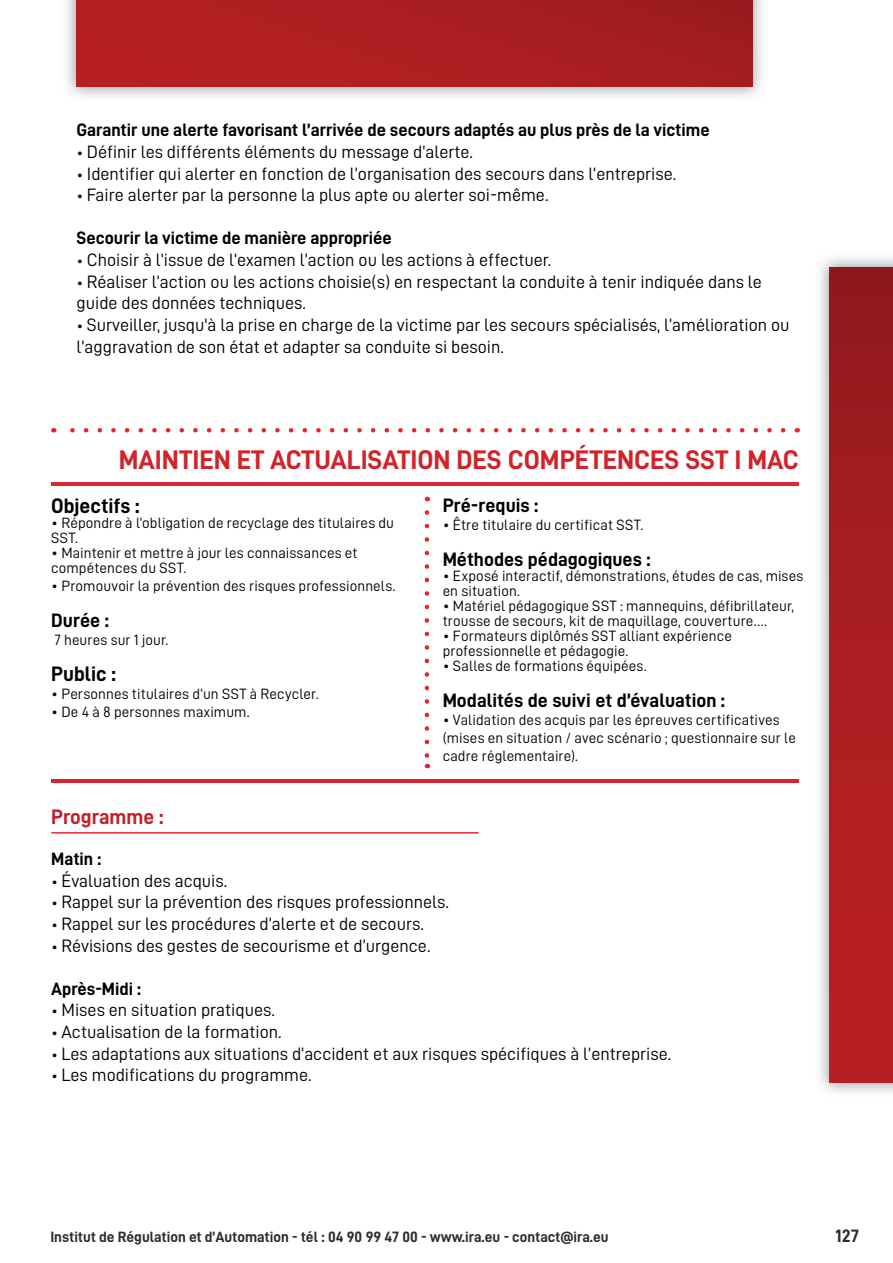
<style>
.page{position:relative;width:893px;height:1263px;background:#fff}
.page>*{position:absolute;margin:0;border:0;box-sizing:border-box;transform-origin:0 0}
.t1{font:27px "D DIN Bold";color:#d1232a}
.t2{font:21px "D DIN Bold";color:#000001}
.t3{font:21px "D DIN Bold";color:#c22029}
.t4{font:19.5px "D DIN Bold";color:#000001}
.t5{font:18px/21.6px "D DIN";color:#000001}
.t6{font:18px "D DIN Bold";color:#000001}
.t7{font:18px "D DIN Bold";color:#292e2f}
.t8{font:15px/15px "D DIN";letter-spacing:.005em;color:#000001}
.t9{font:15px "D DIN Bold";color:#292e2f}
.s1{font-size:15px}
</style>
<div class="page">
<img style="left:66px;top:0;width:696px;height:97px">
<div style="left:77px;top:0;width:675px;height:87px;background:linear-gradient(to right,#b82024,#a01c20)"></div>
<div style="left:829px;top:267px;width:64px;height:816px;background:linear-gradient(to bottom,#941a1d,#bd2125)"></div>
<svg style="left:70px;top:428px;width:713px;height:4px"></svg>
<hr style="left:51px;top:482px;width:748px;height:3px;background:#d92934">
<hr style="left:52px;top:780px;width:747px;height:3px;background:#d82232">
<svg style="left:425px;top:512px;width:4px;height:256px"></svg>
<hr style="left:51px;top:832px;width:427px;height:1px;background:#e8232f">
<p class="t6" style="left:77px;top:120px;width:635px">Garantir une alerte favorisant l’arrivée de secours adaptés au plus près de la victime</p>
<p class="t5" style="left:77px;top:141px;width:398px"><span class="s1">•</span> Définir les différents éléments du message d’alerte.</p>
<p class="t5" style="left:77px;top:162px;width:601px"><span class="s1">•</span> Identifier qui alerter en fonction de l’organisation des secours dans l’entreprise.</p>
<p class="t5" style="left:77px;top:184px;width:473px"><span class="s1">•</span> Faire alerter par la personne la plus apte ou alerter soi-même.</p>
<p class="t6" style="left:77px;top:228px;width:317px">Secourir la victime de manière appropriée</p>
<p class="t5" style="left:77px;top:249px;width:476px"><span class="s1">•</span> Choisir à l’issue de l’examen l’action ou les actions à effectuer.</p>
<p class="t5" style="left:77px;top:270px;width:687px"><span class="s1">•</span> Réaliser l’action ou les actions choisie(s) en respectant la conduite à tenir indiquée dans le guide des données techniques.</p>
<p class="t5" style="left:77px;top:314px;width:715px"><span class="s1">•</span> Surveiller, jusqu'à la prise en charge de la victime par les secours spécialisés, l’amélioration ou l’aggravation de son état et adapter sa conduite si besoin.</p>
<h1 class="t1" style="left:119px;top:445px;width:682px">MAINTIEN ET ACTUALISATION DES COMPÉTENCES SST I MAC</h1>
<p class="t2" style="left:51px;top:494px;width:90px">Objectifs :</p>
<p class="t8" style="left:51px;top:515px;width:344px">• Répondre à l’obligation de recyclage des titulaires du<br>SST.</p>
<p class="t8" style="left:51px;top:545px;width:308px">• Maintenir et mettre à jour les connaissances et compétences du SST.</p>
<p class="t8" style="left:51px;top:578px;width:346px">• Promouvoir la prévention des risques professionnels.</p>
<p class="t4" style="left:51px;top:609px;width:59px">Durée :</p>
<p class="t8" style="left:54px;top:632px;width:116px">7 heures sur 1 jour.</p>
<p class="t2" style="left:51px;top:662px;width:66px">Public :</p>
<p class="t8" style="left:51px;top:686px;width:269px">• Personnes titulaires d’un SST à Recycler.</p>
<p class="t8" style="left:51px;top:704px;width:200px">• De 4 à 8 personnes maximum.</p>
<p class="t4" style="left:443px;top:494px;width:97px">Pré-requis :</p>
<p class="t8" style="left:443px;top:517px;width:202px">• Être titulaire du certificat SST.</p>
<p class="t4" style="left:443px;top:548px;width:209px">Méthodes pédagogiques :</p>
<p class="t8" style="left:443px;top:568px;width:362px">• Exposé interactif, démonstrations, études de cas, mises en situation.</p>
<p class="t8" style="left:443px;top:598px;width:353px">• Matériel pédagogique SST : mannequins, défibrillateur, trousse de secours, kit de maquillage, couverture….</p>
<p class="t8" style="left:443px;top:628px;width:291px">• Formateurs diplômés SST alliant expérience professionnelle et pédagogie.</p>
<p class="t8" style="left:443px;top:658px;width:206px">• Salles de formations équipées.</p>
<p class="t4" style="left:443px;top:689px;width:284px">Modalités de suivi et d’évaluation :</p>
<p class="t8" style="left:443px;top:710px;width:355px;line-height:18px">• Validation des acquis par les épreuves certificatives (mises en situation / avec scénario ; questionnaire sur le cadre réglementaire).</p>
<p class="t3" style="left:51px;top:805px;width:114px">Programme :</p>
<p class="t6" style="left:51px;top:849px;width:52px">Matin :</p>
<p class="t5" style="left:51px;top:869px;width:178px"><span class="s1">•</span> Évaluation des acquis.</p>
<p class="t5" style="left:51px;top:891px;width:399px"><span class="s1">•</span> Rappel sur la prévention des risques professionnels.</p>
<p class="t5" style="left:51px;top:913px;width:374px"><span class="s1">•</span> Rappel sur les procédures d’alerte et de secours.</p>
<p class="t5" style="left:51px;top:934px;width:381px"><span class="s1">•</span> Révisions des gestes de secourisme et d’urgence.</p>
<p class="t6" style="left:51px;top:978px;width:91px">Après-Midi :</p>
<p class="t5" style="left:51px;top:999px;width:225px"><span class="s1">•</span> Mises en situation pratiques.</p>
<p class="t5" style="left:51px;top:1021px;width:232px"><span class="s1">•</span> Actualisation de la formation.</p>
<p class="t5" style="left:51px;top:1042px;width:622px"><span class="s1">•</span> Les adaptations aux situations d’accident et aux risques spécifiques à l’entreprise.</p>
<p class="t5" style="left:51px;top:1064px;width:262px"><span class="s1">•</span> Les modifications du programme.</p>
<p class="t9" style="left:50px;top:1228px;width:560px">Institut de Régulation et d’Automation - tél : 04 90 99 47 00 - www.ira.eu - contact@ira.eu</p>
<p class="t7" style="left:836px;top:1225px;width:25px">127</p>
</div>
